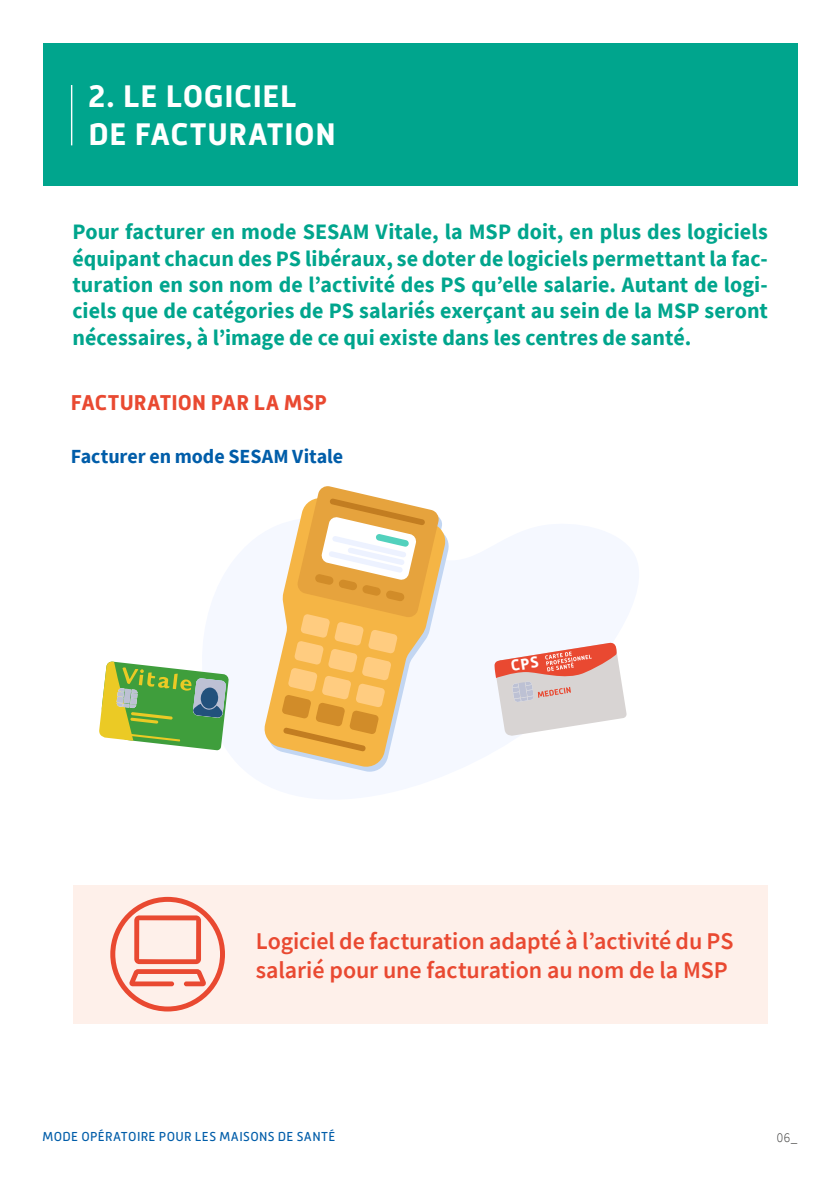
<style>
.page{position:relative;width:840px;height:1191px;background:#fff}
.page>*{position:absolute;margin:0;border:0;box-sizing:border-box;transform-origin:0 0}
.t1{font:700 32px/38.4px "Mic 32 New";letter-spacing:.02em;color:#fff}
.t2{font:600 24px/28.8px "Source Sans Pro";letter-spacing:-.005em;color:#e94931}
.t3{font:700 22px/26.4px "Source Sans Pro";color:#00a58d;text-align:justify}
.t4{font:700 22px "Mic 32 New";letter-spacing:.005em;color:#e94931}
.t5{font:700 20px "Source Sans Pro";letter-spacing:-.005em;color:#005da9}
.t6{font:13.4px "Mic 32 New";letter-spacing:.025em;color:#005da9}
.t7{font:300 13.4px "Source Sans Pro";color:#3c3c3b}
</style>
<div class="page">
<div style="left:43px;top:43px;width:754px;height:142px;background:#00a58d"></div>
<hr style="left:71px;top:85px;width:1px;height:60px;background:#fff">
<svg style="left:264px;top:517px;width:183px;height:251px;fill:#f5f8ff"></svg>
<svg style="left:281px;top:486px;width:158px;height:265px"></svg>
<svg style="left:99px;top:661px;width:130px;height:89px"></svg>
<div style="left:73px;top:885px;width:694px;height:138px;background:#fef0ea"></div>
<svg style="left:110px;top:897px;width:115px;height:114px"></svg>
<svg style="left:494px;top:642px;width:132px;height:94px"></svg>
<h1 class="t1" style="left:88px;top:77px;width:249px">2. LE LOGICIEL<br>DE FACTURATION</h1>
<p class="t3" style="left:72px;top:218px;width:696px">Pour facturer en mode SESAM Vitale, la MSP doit, en plus des logiciels équipant chacun des PS libéraux, se doter de logiciels permettant la fac&shy;turation en son nom de l’activité des PS qu’elle salarie. Autant de logi&shy;ciels que de catégories de PS salariés exerçant au sein de la MSP seront nécessaires, à l’image de ce qui existe dans les centres de santé.</p>
<p class="t4" style="left:71px;top:389px;width:257px">FACTURATION PAR LA MSP</p>
<p class="t5" style="left:71px;top:443px;width:273px">Facturer en mode SESAM Vitale</p>
<p class="t2" style="left:256px;top:926px;width:479px">Logiciel de facturation adapté à l’activité du PS salarié pour une facturation au nom de la MSP</p>
<p class="t6" style="left:43px;top:1129px;width:294px">MODE OPÉRATOIRE POUR LES MAISONS DE SANTÉ</p>
<p class="t7" style="left:776px;top:1129px;width:22px">06_</p>
</div>
